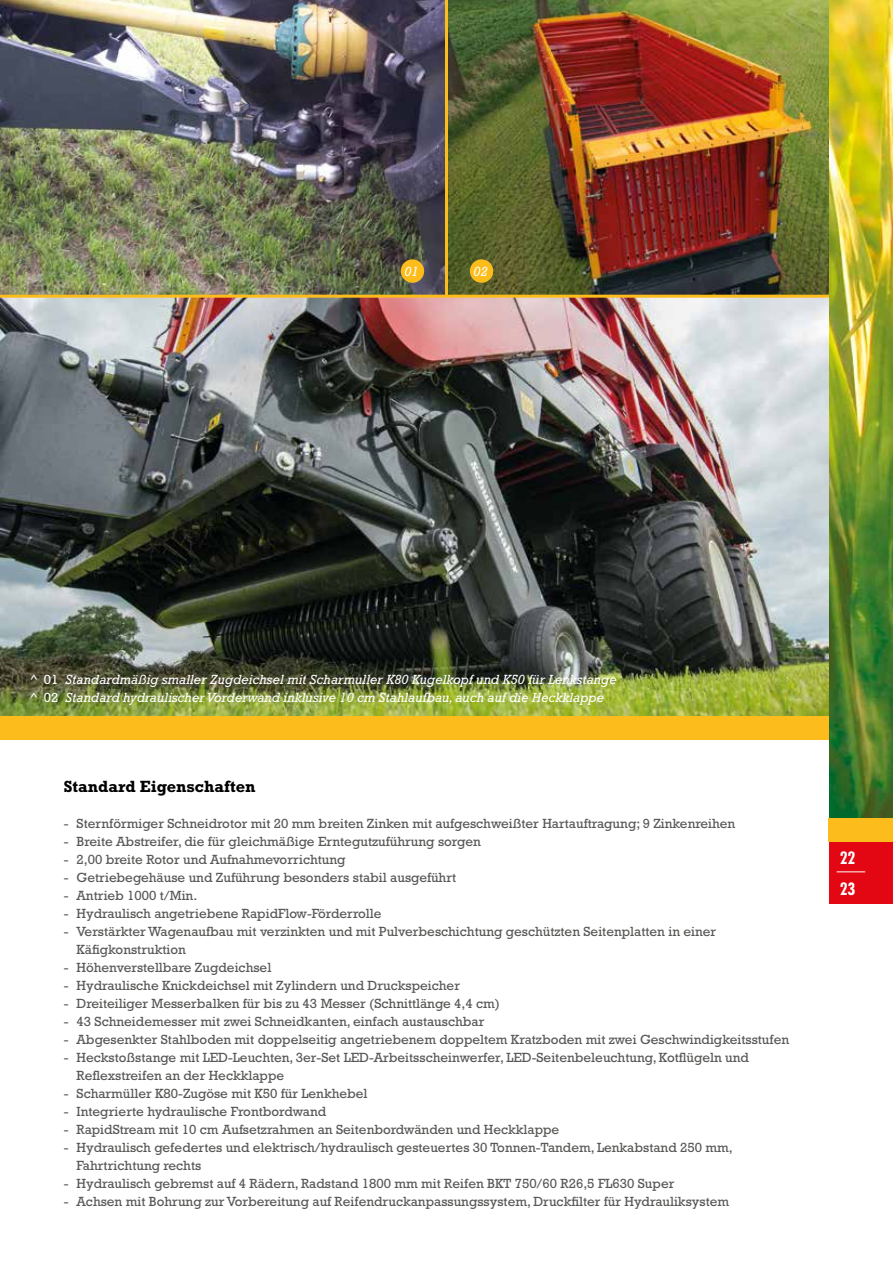
<style>
.page{position:relative;width:893px;height:1263px;background:#fff}
.page>*{position:absolute;margin:0;border:0;box-sizing:border-box;transform-origin:0 0}
.t1{font:700 16.5px "Rockwell Std";color:#000}
.t2{font:700 condensed 16.5px "Futura";color:#fff}
.t3{font:13.5px/18px "Rockwell Std";color:#575756}
.t4{font:italic 13.5px/18px "Rockwell";color:#fff}
.s1{font-family:"Rockwell Std";font-style:normal}
</style>
<div class="page">
<img style="left:0;top:0;width:829px;height:295px">
<img style="left:0;top:298px;width:829px;height:418px">
<hr style="left:0;top:295px;width:893px;height:3px;background:#fcbd1c">
<div style="left:0;top:716px;width:893px;height:24px;background:#fcbd1c"></div>
<hr style="left:445px;top:0;width:3px;height:296px;background:#fcbd1c">
<div style="left:401px;top:259px;width:23px;height:24px;background:#fcbd1c;border-radius:50%"></div>
<div style="left:470px;top:259px;width:23px;height:24px;background:#fcbd1c;border-radius:50%"></div>
<div style="left:829px;top:842px;width:64px;height:62px;background:#e30613"></div>
<svg style="left:837px;top:871px;width:28px;height:1px"></svg>
<img style="left:829px;top:0;width:64px;height:819px">
<div style="left:829px;top:819px;width:64px;height:23px;background:#fcbd1c"></div>
<p class="t4" style="left:404px;top:263px;width:16px">01</p>
<p class="t4" style="left:473px;top:263px;width:16px">02</p>
<p class="t4" style="left:31px;top:670px;width:587px"><span class="s1">^ 01</span> Standardmäßig smaller Zugdeichsel mit Scharmuller K80 Kugelkopf und K50 für Lenkstange <span class="s1">^ 02</span> Standard hydraulischer Vorderwand inklusive 10 cm Stahlaufbau, auch auf die Heckklappe</p>
<p class="t1" style="left:64px;top:777px;width:193px">Standard Eigenschaften</p>
<p class="t3" style="left:64px;top:814px;width:673px">- Sternförmiger Schneidrotor mit 20 mm breiten Zinken mit aufgeschweißter Hartauftragung; 9 Zinkenreihen</p>
<p class="t3" style="left:64px;top:832px;width:419px">- Breite Abstreifer, die für gleichmäßige Erntegutzuführung sorgen</p>
<p class="t3" style="left:64px;top:850px;width:283px">- 2,00 breite Rotor und Aufnahmevorrichtung</p>
<p class="t3" style="left:64px;top:868px;width:394px">- Getriebegehäuse und Zuführung besonders stabil ausgeführt</p>
<p class="t3" style="left:64px;top:886px;width:135px">- Antrieb 1000 t/Min.</p>
<p class="t3" style="left:64px;top:904px;width:319px">- Hydraulisch angetriebene RapidFlow-Förderrolle</p>
<p class="t3" style="left:77px;top:922px;width:641px;text-indent:-13px">- Verstärkter Wagenaufbau mit verzinkten und mit Pulverbeschichtung geschützten Seitenplatten in einer<br>Käfigkonstruktion</p>
<p class="t3" style="left:64px;top:958px;width:209px">- Höhenverstellbare Zugdeichsel</p>
<p class="t3" style="left:64px;top:976px;width:398px">- Hydraulische Knickdeichsel mit Zylindern und Druckspeicher</p>
<p class="t3" style="left:64px;top:994px;width:438px">- Dreiteiliger Messerbalken für bis zu 43 Messer (Schnittlänge 4,4 cm)</p>
<p class="t3" style="left:64px;top:1012px;width:422px">- 43 Schneidemesser mit zwei Schneidkanten, einfach austauschbar</p>
<p class="t3" style="left:64px;top:1030px;width:727px">- Abgesenkter Stahlboden mit doppelseitig angetriebenem doppeltem Kratzboden mit zwei Geschwindigkeitsstufen</p>
<p class="t3" style="left:77px;top:1048px;width:674px;text-indent:-13px">- Heckstoßstange mit LED-Leuchten, 3er-Set LED-Arbeitsscheinwerfer, LED-Seitenbeleuchtung, Kotflügeln und<br>Reflexstreifen an der Heckklappe</p>
<p class="t3" style="left:64px;top:1084px;width:305px">- Scharmüller K80-Zugöse mit K50 für Lenkhebel</p>
<p class="t3" style="left:64px;top:1102px;width:264px">- Integrierte hydraulische Frontbordwand</p>
<p class="t3" style="left:64px;top:1120px;width:497px">- RapidStream mit 10 cm Aufsetzrahmen an Seitenbordwänden und Heckklappe</p>
<p class="t3" style="left:77px;top:1138px;width:658px;text-indent:-13px">- Hydraulisch gefedertes und elektrisch/hydraulisch gesteuertes 30 Tonnen-Tandem, Lenkabstand 250 mm,<br>Fahrtrichtung rechts</p>
<p class="t3" style="left:64px;top:1174px;width:612px">- Hydraulisch gebremst auf 4 Rädern, Radstand 1800 mm mit Reifen BKT 750/60 R26,5 FL630 Super</p>
<p class="t3" style="left:64px;top:1192px;width:667px">- Achsen mit Bohrung zur Vorbereitung auf Reifendruckanpassungssystem, Druckfilter für Hydrauliksystem</p>
<p class="t2" style="left:840px;top:848px;width:17px">22</p>
<p class="t2" style="left:840px;top:878px;width:17px">23</p>
</div>
